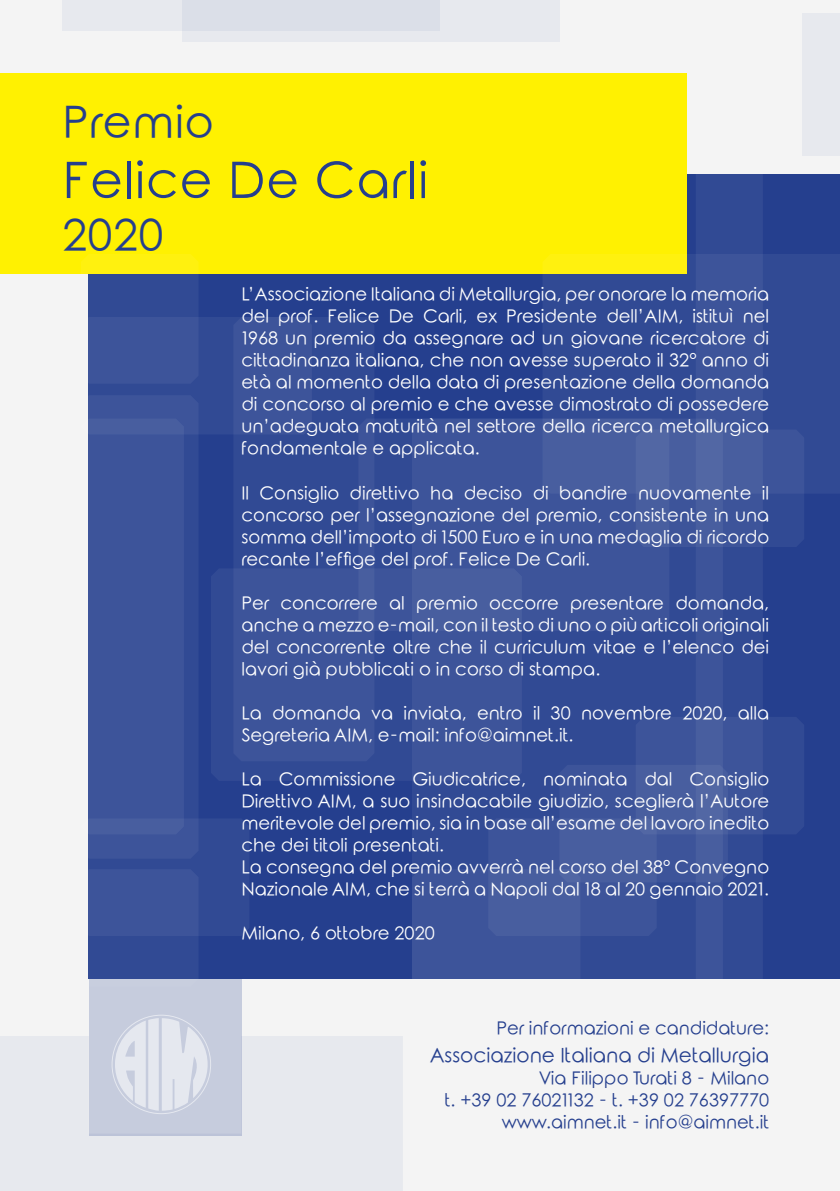
<style>
.page{position:relative;width:840px;height:1191px;background:#fff}
.page>*{position:absolute;margin:0;border:0;box-sizing:border-box;transform-origin:0 0}
.t1{font:50px "Rounded Elegance";letter-spacing:.02em;color:#253f8e}
.t2{font:44px "Rounded Elegance";letter-spacing:.02em;color:#253f8e}
.t3{font:20px "Rounded Elegance";color:#253f8e}
.t4{font:18px/22px "Rounded Elegance";color:#fff;text-align:justify}
.t5{font:18px "Rounded Elegance";color:#253f8e}
</style>
<div class="page">
<div style="left:0;top:0;width:839px;height:1191px;background:#f4f4f4"></div>
<div style="left:89px;top:174px;width:750px;height:804px;background:#253f8e"></div>
<div style="left:0;top:74px;width:686px;height:200px;background:#fff101"></div>
<div style="left:0;top:1036px;width:403px;height:155px;background:#e7e9ee"></div>
<div style="left:801px;top:13px;width:38px;height:143px;background:#e7e9ee"></div>
<div style="left:62px;top:0;width:377px;height:31px;background:#e7e9ee"></div>
<div style="left:182px;top:0;width:377px;height:42px;background:#dbdfe8"></div>
<div style="left:89px;top:978px;width:152px;height:158px;background:#c6ccdd"></div>
<div style="left:81px;top:317px;width:231px;height:117px;background:#314a94"></div>
<svg style="left:543px;top:254px;width:296px;height:240px;fill:#314a94"></svg>
<div style="left:358px;top:418px;width:311px;height:213px;background:#314a94"></div>
<div style="left:233px;top:317px;width:141px;height:444px;background:#314a94"></div>
<div style="left:211px;top:568px;width:310px;height:213px;background:#3d549a"></div>
<div style="left:412px;top:418px;width:310px;height:568px;background:#3d549a"></div>
<svg style="left:695px;top:0;width:67px;height:986px"></svg>
<div style="left:81px;top:818px;width:168px;height:118px;background:#314a94"></div>
<div style="left:412px;top:869px;width:168px;height:117px;background:#3d549a;border:16px solid #fff"></div>
<div style="left:488px;top:818px;width:168px;height:118px;background:#3d549a"></div>
<div style="left:559px;top:765px;width:168px;height:117px;background:#485e9f"></div>
<svg style="left:635px;top:717px;width:168px;height:117px"></svg>
<svg style="left:635px;top:429px;width:168px;height:118px"></svg>
<svg style="left:81px;top:254px;width:117px;height:130px;fill:#3d549a"></svg>
<div style="left:81px;top:395px;width:117px;height:463px;background:#3d549a;border:16px solid #fff"></div>
<div style="left:81px;top:869px;width:117px;height:117px;background:#3d549a;border:16px solid #fff"></div>
<svg style="left:115px;top:1018px;width:92px;height:92px;background:#dbdfe9"></svg>
<p class="t2" style="left:62px;top:97px;width:153px">Premio</p>
<p class="t1" style="left:62px;top:151px;width:367px">Felice De Carli</p>
<p class="t2" style="left:62px;top:210px;width:102px">2020</p>
<p class="t4" style="left:241px;top:286px;width:529px">L’Associazione Italiana di Metallurgia, per onorare la memoria del prof. Felice De Carli, ex Presidente dell’AIM, istituì nel 1968 un premio da assegnare ad un giovane ricercatore di cittadinanza italiana, che non avesse superato il 32° anno di età al momento della data di presentazione della domanda di concorso al premio e che avesse dimostrato di possedere un’adeguata maturità nel settore della ricerca metallurgica fondamentale e applicata.</p>
<p class="t4" style="left:241px;top:484px;width:529px">Il Consiglio direttivo ha deciso di bandire nuovamente il concorso per l’assegnazione del premio, consistente in una somma dell’importo di 1500 Euro e in una medaglia di ricordo recante l’effige del prof. Felice De Carli.</p>
<p class="t4" style="left:241px;top:594px;width:529px">Per concorrere al premio occorre presentare domanda, anche a mezzo e-mail, con il testo di uno o più articoli originali del concorrente oltre che il curriculum vitae e l’elenco dei lavori già pubblicati o in corso di stampa.</p>
<p class="t4" style="left:241px;top:704px;width:529px">La domanda va inviata, entro il 30 novembre 2020, alla<br>Segreteria AIM, e-mail: info@aimnet.it.</p>
<p class="t4" style="left:241px;top:770px;width:529px">La Commissione Giudicatrice, nominata dal Consiglio Direttivo AIM, a suo insindacabile giudizio, sceglierà l’Autore meritevole del premio, sia in base all’esame del lavoro inedito che dei titoli presentati.</p>
<p class="t4" style="left:241px;top:858px;width:529px">La consegna del premio avverrà nel corso del 38° Convegno<br>Nazionale AIM, che si terrà a Napoli dal 18 al 20 gennaio 2021.</p>
<p class="t4" style="left:241px;top:924px;width:195px">Milano, 6 ottobre 2020</p>
<p class="t5" style="left:496px;top:1017px;width:274px">Per informazioni e candidature:</p>
<p class="t3" style="left:429px;top:1043px;width:341px">Associazione Italiana di Metallurgia</p>
<p class="t5" style="left:538px;top:1067px;width:232px">Via Filippo Turati 8 - Milano</p>
<p class="t5" style="left:444px;top:1089px;width:326px">t. +39 02 76021132 - t. +39 02 76397770</p>
<p class="t5" style="left:501px;top:1111px;width:269px">www.aimnet.it - info@aimnet.it</p>
</div>
